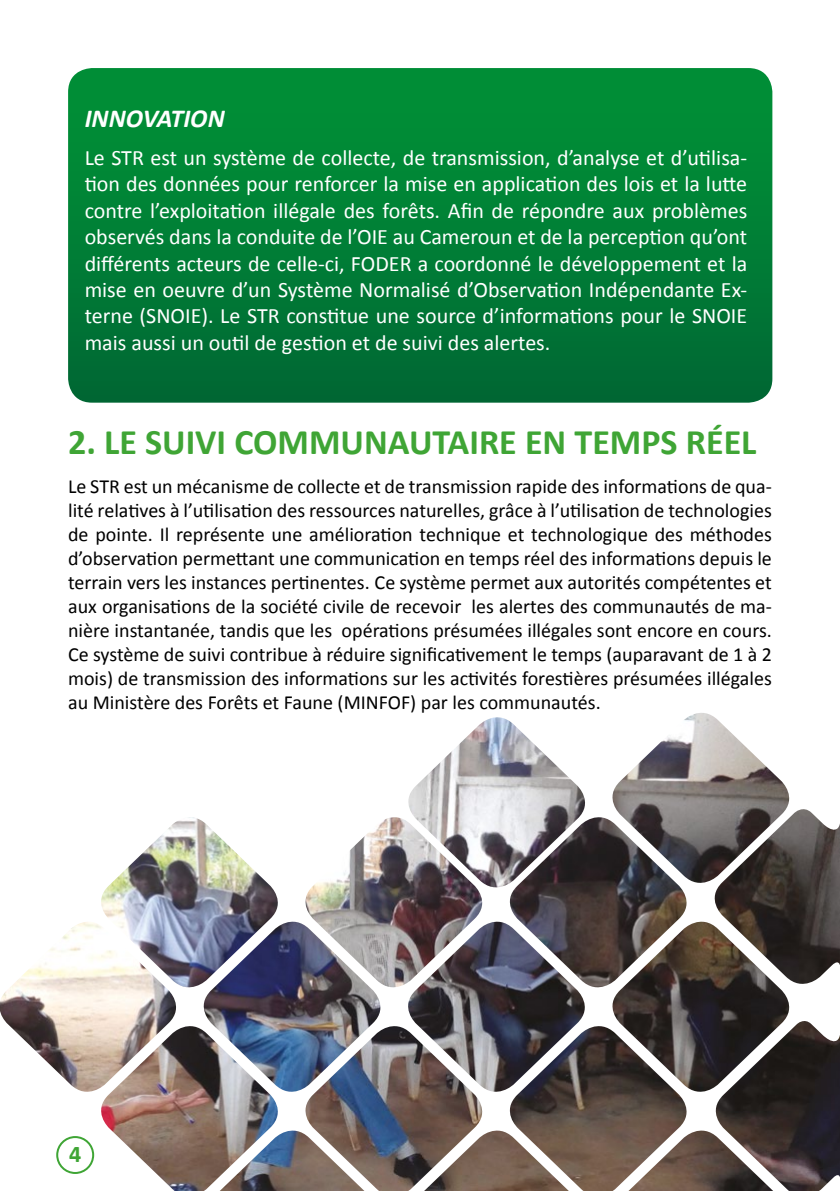
<style>
.page{position:relative;width:840px;height:1191px;background:#fff}
.page>*{position:absolute;margin:0;border:0;box-sizing:border-box;transform-origin:0 0}
.t1{font:700 36px "Calibri";color:#3fa535}
.t2{font:italic 700 26px "Calibri";color:#fff}
.t3{font:700 24px "Calibri";color:#3fa535}
.t4{font:22px/26.4px "Calibri";color:#fff;text-align:justify}
.t5{font:20px/24px "Calibri";color:#000;text-align:justify}
</style>
<div class="page">
<img style="left:0;top:713px;width:839px;height:478px">
<svg style="left:68px;top:68px;width:704px;height:335px;background:#007e36"></svg>
<div style="left:57px;top:1137px;width:36px;height:36px;background:#fff;border-radius:50%"></div>
<div style="left:56px;top:1136px;width:38px;height:38px;border:2px solid #3fa535;border-radius:50%"></div>
<h2 class="t2" style="left:85px;top:100px;width:141px">INNOVATION</h2>
<p class="t4" style="left:85px;top:144px;width:663px">Le STR est un système de collecte, de transmission, d’analyse et d’utilisa&shy;tion des données pour renforcer la mise en application des lois et la lutte contre l’exploitation illégale des forêts. Afin de répondre aux problèmes observés dans la conduite de l’OIE au Cameroun et de la perception qu’ont différents acteurs de celle-ci, FODER a coordonné le développement et la mise en oeuvre d’un Système Normalisé d’Observation Indépendante Ex&shy;terne (SNOIE). Le STR constitue une source d’informations pour le SNOIE mais aussi un outil de gestion et de suivi des alertes.</p>
<h1 class="t1" style="left:68px;top:416px;width:689px">2. LE SUIVI COMMUNAUTAIRE EN TEMPS RÉEL</h1>
<p class="t5" style="left:68px;top:473px;width:704px">Le STR est un mécanisme de collecte et de transmission rapide des informations de qua&shy;lité relatives à l’utilisation des ressources naturelles, grâce à l’utilisation de technologies de pointe. Il représente une amélioration technique et technologique des méthodes d’observation permettant une communication en temps réel des informations depuis le terrain vers les instances pertinentes. Ce système permet aux autorités compétentes et aux organisations de la société civile de recevoir les alertes des communautés de ma&shy;nière instantanée, tandis que les opérations présumées illégales sont encore en cours.<br>Ce système de suivi contribue à réduire significativement le temps (auparavant de 1 à 2 mois) de transmission des informations sur les activités forestières présumées illégales au Ministère des Forêts et Faune (MINFOF) par les communautés.</p>
<p class="t3" style="left:69px;top:1137px;width:14px">4</p>
</div>
